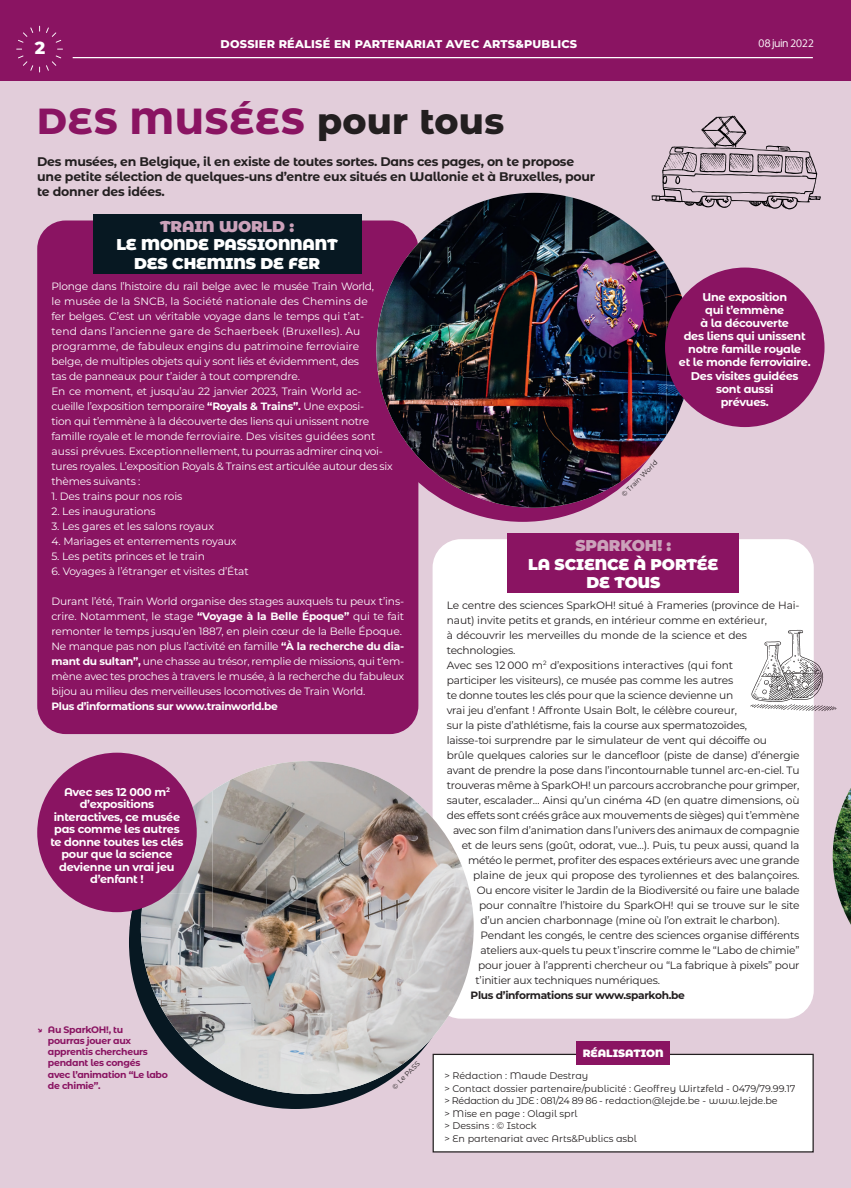
<style>
.page{position:relative;width:851px;height:1188px;background:#fff}
.page>*{position:absolute;margin:0;border:0;box-sizing:border-box;transform-origin:0 0}
.t1{font:800 36.25px "Montserrat Alternates";letter-spacing:.02em;color:#8a1462}
.t2{font:800 17.5px "Montserrat";color:#fff}
.t3{font:900 15.62px/18.8px "Montserrat Alternates";letter-spacing:-.01em;color:#fff;text-align:center}
.t4{font:900 15.62px "Montserrat Alternates";letter-spacing:-.01em;color:#cba2ba}
.t5{font:700 12.5px/15px "Montserrat Alternates";letter-spacing:-.02em;color:#231f20}
.t6{font:700 11.25px/13.1px "Montserrat Alternates";letter-spacing:-.025em;color:#fff;text-align:center}
.t7{font:800 11.25px "Montserrat";letter-spacing:.02em;color:#fff}
.t8{font:10.62px "Montserrat";letter-spacing:-.02em;color:#231f20}
.t9{font:10.62px/15px "Montserrat";letter-spacing:-.02em;color:#fff}
.t10{font:10.62px "Montserrat";color:#231f20}
.t11{font:700 10.62px "Montserrat";letter-spacing:-.03em;color:#fff}
.t12{font:700 10.62px "Montserrat";letter-spacing:-.03em;color:#231f20}
.t13{font:900 10.62px "Montserrat Alternates";color:#fff}
.t14{font:10px "Dunbar Tall";letter-spacing:.02em;color:#fff}
.t15{font:9.62px/12.5px "Montserrat Alternates";color:#231f20}
.t16{font:700 9.38px/11.2px "Montserrat Alternates";letter-spacing:-.03em;color:#8a1462}
.t17{font:6.88px "Montserrat";color:#231f20}
.s1{color:#231f20}
.s2{font-weight:700}
.s3{font-family:"Montserrat"}
</style>
<div class="page">
<div style="left:0;top:71px;width:850px;height:1116px;background:#e2cdda"></div>
<div style="left:0;top:0;width:850px;height:80px;background:#8a1462"></div>
<img style="left:19px;top:28px;width:59px;height:53px">
<svg style="left:18px;top:27px;width:15px;height:16px"></svg>
<svg style="left:16px;top:49px;width:17px;height:22px"></svg>
<svg style="left:46px;top:49px;width:17px;height:22px"></svg>
<svg style="left:46px;top:27px;width:15px;height:16px"></svg>
<hr style="left:73px;top:57px;width:739px;height:1px;background:#fff">
<svg style="left:651px;top:116px;width:169px;height:93px"></svg>
<div style="left:37px;top:220px;width:381px;height:513px;background:#8a1462;border-radius:28px"></div>
<div style="left:93px;top:214px;width:268px;height:60px;background:#071822"></div>
<div style="left:432px;top:539px;width:381px;height:479px;background:#fff;border-radius:28px"></div>
<div style="left:507px;top:533px;width:231px;height:60px;background:#8a1462"></div>
<div style="left:433px;top:1054px;width:380px;height:97px;background:#fff"></div>
<div style="left:432px;top:1053px;width:381px;height:99px;border:1px solid #231f20"></div>
<div style="left:576px;top:1041px;width:94px;height:23px;background:#8a1462"></div>
<div style="left:365px;top:207px;width:315px;height:314px;background:#8a1462;border-radius:50%"></div>
<img style="left:376px;top:193px;width:315px;height:314px;border-radius:50%">
<img style="left:376px;top:193px;width:160px;height:314px">
<div style="left:129px;top:775px;width:333px;height:333px;background:#071822;border-radius:50%"></div>
<svg style="left:141px;top:761px;width:332px;height:332px;background:#bcb1ad"></svg>
<img style="left:141px;top:761px;width:166px;height:332px">
<img style="left:39px;top:761px;width:173px;height:166px">
<img style="left:130px;top:907px;width:11px;height:20px">
<img style="left:168px;top:790px;width:44px;height:103px">
<img style="left:141px;top:893px;width:71px;height:34px">
<div style="left:37px;top:752px;width:160px;height:159px;background:#8a1462;border-radius:50%"></div>
<svg style="left:750px;top:629px;width:86px;height:82px"></svg>
<img style="left:666px;top:272px;width:159px;height:164px">
<img style="left:666px;top:269px;width:25px;height:165px">
<div style="left:665px;top:267px;width:159px;height:160px;background:#8a1462;border-radius:50%"></div>
<img style="left:832px;top:789px;width:18px;height:134px">
<h2 class="t2" style="left:35px;top:35px;width:12px">2</h2>
<p class="t7" style="left:220px;top:36px;width:358px">DOSSIER RÉALISÉ EN PARTENARIAT AVEC ARTS&amp;PUBLICS</p>
<p class="t14" style="left:758px;top:36px;width:57px">08 juin 2022</p>
<h1 class="t1" style="left:37px;top:94px;width:468px">DES MUSÉES <span class="s1">pour tous</span></h1>
<p class="t5" style="left:37px;top:153px;width:559px">Des musées, en Belgique, il en existe de toutes sortes. Dans ces pages, on te propose une petite sélection de quelques-uns d’entre eux situés en Wallonie et à Bruxelles, pour te donner des idées.</p>
<h3 class="t4" style="left:160px;top:214px;width:135px">TRAIN WORLD :</h3>
<h3 class="t3" style="left:116px;top:234px;width:223px">LE MONDE PASSIONNANT<br>DES CHEMINS DE FER</h3>
<p class="t9" style="left:51px;top:278px;width:343px">Plonge dans l’histoire du rail belge avec le musée Train World,<br>le musée de la SNCB, la Société nationale des Chemins de<br>fer belges. C’est un véritable voyage dans le temps qui t’at-<br>tend dans l’ancienne gare de Schaerbeek (Bruxelles). Au programme, de fabuleux engins du patrimoine ferroviaire belge, de multiples objets qui y sont liés et évidemment, des<br>tas de panneaux pour t’aider à tout comprendre.<br>En ce moment, et jusqu’au 22 janvier 2023, Train World ac&shy;cueille l’exposition temporaire <span class="s2">“Royals &amp; Trains”.</span> Une exposi-<br>tion qui t’emmène à la découverte des liens qui unissent notre famille royale et le monde ferroviaire. Des visites guidées sont aussi prévues. Exceptionnellement, tu pourras admirer cinq voi&shy;tures royales. L’exposition Royals &amp; Trains est articulée autour des six thèmes suivants :</p>
<p class="t9" style="left:51px;top:488px;width:132px">1. Des trains pour nos rois</p>
<p class="t9" style="left:51px;top:503px;width:106px">2. Les inaugurations</p>
<p class="t9" style="left:51px;top:518px;width:164px">3. Les gares et les salons royaux</p>
<p class="t9" style="left:51px;top:533px;width:187px">4. Mariages et enterrements royaux</p>
<p class="t9" style="left:51px;top:548px;width:155px">5. Les petits princes et le train</p>
<p class="t9" style="left:51px;top:563px;width:199px">6. Voyages à l’étranger et visites d’État</p>
<p class="t9" style="left:51px;top:593px;width:354px">Durant l’été, Train World organise des stages auxquels tu peux t’ins&shy;crire. Notamment, le stage <span class="s2">“Voyage à la Belle Époque”</span> qui te fait remonter le temps jusqu’en 1887, en plein cœur de la Belle Époque.<br>Ne manque pas non plus l’activité en famille <span class="s2">“À la recherche du dia&shy;mant du sultan”,</span> une chasse au trésor, remplie de missions, qui t’em&shy;mène avec tes proches à travers le musée, à la recherche du fabuleux bijou au milieu des merveilleuses locomotives de Train World.</p>
<p class="t11" style="left:51px;top:698px;width:228px">Plus d’informations sur www.trainworld.be</p>
<p class="t6" style="left:50px;top:784px;width:135px;line-height:12.5px">Avec ses 12 000 m<sup>2 </sup>d’expositions interactives, ce musée pas comme les autres te donne toutes les clés pour que la science devienne un vrai jeu d’enfant !</p>
<p class="t16" style="left:48px;top:1022px;width:121px;text-indent:-11px"><span class="s3">↘</span> Au SparkOH!, tu<br>pourras jouer aux apprentis chercheurs pendant les congés<br>avec l’animation “Le labo de chimie”.</p>
<p class="t17" style="left:390px;top:1084px;width:37px;rotate:-45deg">© Le PASS</p>
<p class="t17" style="left:619px;top:491px;width:49px;rotate:-45deg">© Train World</p>
<p class="t6" style="left:678px;top:289px;width:133px">Une exposition<br>qui t’emmène<br>à la découverte<br>des liens qui unissent notre famille royale<br>et le monde ferroviaire.<br>Des visites guidées sont aussi<br>prévues.</p>
<h3 class="t4" style="left:575px;top:533px;width:97px">SPARKOH! :</h3>
<h3 class="t3" style="left:528px;top:553px;width:191px">LA SCIENCE À PORTÉE<br>DE TOUS</h3>
<p class="t8" style="left:446px;top:597px;width:354px">Le centre des sciences SparkOH! situé à Frameries (province de Hai-</p>
<p class="t8" style="left:446px;top:612px;width:321px">naut) invite petits et grands, en intérieur comme en extérieur,</p>
<p class="t8" style="left:446px;top:627px;width:301px">à découvrir les merveilles du monde de la science et des</p>
<p class="t8" style="left:446px;top:642px;width:70px">technologies.</p>
<p class="t10" style="left:446px;top:657px;width:288px">Avec ses 12 000 m<sup>2</sup> d’expositions interactives (qui font</p>
<p class="t8" style="left:446px;top:672px;width:288px">participer les visiteurs), ce musée pas comme les autres</p>
<p class="t8" style="left:446px;top:687px;width:288px">te donne toutes les clés pour que la science devienne un</p>
<p class="t8" style="left:446px;top:702px;width:291px">vrai jeu d’enfant ! Affronte Usain Bolt, le célèbre coureur,</p>
<p class="t8" style="left:446px;top:717px;width:302px">sur la piste d’athlétisme, fais la course aux spermatozoïdes,</p>
<p class="t8" style="left:446px;top:732px;width:322px">laisse-toi surprendre par le simulateur de vent qui décoiffe ou</p>
<p class="t8" style="left:446px;top:747px;width:354px">brûle quelques calories sur le dancefloor (piste de danse) d’énergie</p>
<p class="t8" style="left:446px;top:762px;width:354px">avant de prendre la pose dans l’incontournable tunnel arc-en-ciel. Tu</p>
<p class="t8" style="left:446px;top:777px;width:354px">trouveras même à SparkOH! un parcours accrobranche pour grimper,</p>
<p class="t8" style="left:446px;top:792px;width:354px">sauter, escalader… Ainsi qu’un cinéma 4D (en quatre dimensions, où</p>
<p class="t8" style="left:446px;top:807px;width:354px">des effets sont créés grâce aux mouvements de sièges) qui t’emmène</p>
<p class="t8" style="left:453px;top:822px;width:348px">avec son film d’animation dans l’univers des animaux de compagnie</p>
<p class="t8" style="left:461px;top:837px;width:339px">et de leurs sens (goût, odorat, vue…). Puis, tu peux aussi, quand la</p>
<p class="t8" style="left:468px;top:852px;width:333px">météo le permet, profiter des espaces extérieurs avec une grande</p>
<p class="t8" style="left:473px;top:867px;width:328px">plaine de jeux qui propose des tyroliennes et des balançoires.</p>
<p class="t8" style="left:476px;top:882px;width:324px">Ou encore visiter le Jardin de la Biodiversité ou faire une balade</p>
<p class="t8" style="left:479px;top:897px;width:322px">pour connaître l’histoire du SparkOH! qui se trouve sur le site</p>
<p class="t8" style="left:480px;top:912px;width:300px">d’un ancien charbonnage (mine où l’on extrait le charbon).</p>
<p class="t8" style="left:480px;top:927px;width:320px">Pendant les congés, le centre des sciences organise différents</p>
<p class="t8" style="left:480px;top:942px;width:320px">ateliers aux-quels tu peux t’inscrire comme le “Labo de chimie”</p>
<p class="t8" style="left:478px;top:957px;width:323px">pour jouer à l’apprenti chercheur ou “La fabrique à pixels” pour</p>
<p class="t8" style="left:475px;top:972px;width:186px">t’initier aux techniques numériques.</p>
<p class="t12" style="left:470px;top:987px;width:216px">Plus d’informations sur www.sparkoh.be</p>
<p class="t13" style="left:582px;top:1045px;width:82px">RÉALISATION</p>
<p class="t15" style="left:444px;top:1068px;width:352px">&gt; Rédaction : Maude Destray<br>&gt; Contact dossier partenaire/publicité : Geoffrey Wirtzfeld - 0479/79.99.17 &gt; Rédaction du JDE : 081/24 89 86 - redaction@lejde.be - www.lejde.be<br>&gt; Mise en page : Olagil sprl<br>&gt; Dessins : © Istock<br>&gt; En partenariat avec Arts&amp;Publics asbl</p>
</div>
